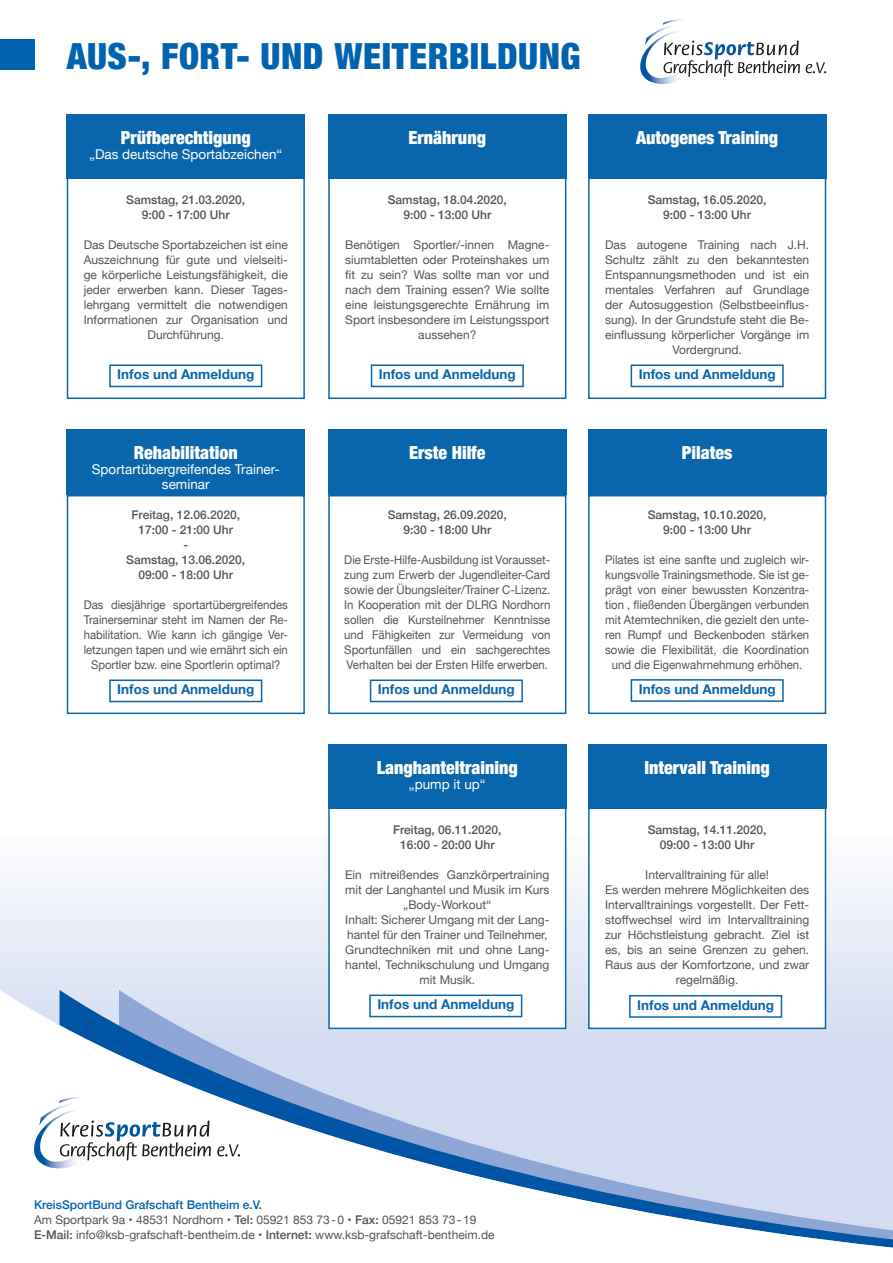
<style>
.page{position:relative;width:893px;height:1263px;background:#fff}
.page>*{position:absolute;margin:0;border:0;box-sizing:border-box;transform-origin:0 0}
.t1{font:900 condensed 36px "Helvetica Neue";letter-spacing:.015em;color:#0063af}
.t2{font:900 condensed 18px "Helvetica Neue";color:#fff}
.t3{font:700 13.5px "Helvetica Neue";color:#0966ad}
.t4{font:13.5px/15px "Helvetica Neue";color:#fff;text-align:center}
.t5{font:12px/15px "Helvetica Neue";color:#555353;text-align:center}
.t6{font:12px/15px "Helvetica Neue";color:#555353;text-align:justify;scale:.95 1}
.t7{font:500 12px/15px "Helvetica Neue";color:#555353;text-align:center}
.t8{font:12px/15px "Helvetica Neue";color:#555353;text-align:center;scale:.94 1}
.s1{font-weight:500;color:#0063af}
.s2{font-weight:500}
</style>
<div class="page">
<svg style="left:0;top:834px;width:893px;height:156px;fill:#edf1f9"></svg>
<div style="left:67px;top:174px;width:238px;height:225px;border:2px solid #0966ad"></div>
<div style="left:67px;top:114px;width:238px;height:65px;background:#0966ad"></div>
<div style="left:109px;top:364px;width:153px;height:23px;border:2px solid #0966ad"></div>
<div style="left:328px;top:165px;width:238px;height:234px;border:2px solid #0966ad"></div>
<div style="left:328px;top:114px;width:238px;height:65px;background:#0966ad"></div>
<div style="left:371px;top:364px;width:153px;height:23px;border:2px solid #0966ad"></div>
<div style="left:328px;top:495px;width:238px;height:219px;background:#fff;border:2px solid #0966ad"></div>
<div style="left:328px;top:429px;width:238px;height:66px;background:#0966ad"></div>
<div style="left:370px;top:679px;width:153px;height:23px;border:2px solid #0966ad"></div>
<div style="left:588px;top:165px;width:238px;height:234px;border:2px solid #0966ad"></div>
<div style="left:588px;top:114px;width:238px;height:65px;background:#0966ad"></div>
<div style="left:631px;top:364px;width:153px;height:23px;border:2px solid #0966ad"></div>
<div style="left:67px;top:495px;width:238px;height:219px;border:2px solid #0966ad"></div>
<div style="left:67px;top:429px;width:238px;height:66px;background:#0966ad"></div>
<div style="left:109px;top:679px;width:153px;height:23px;border:2px solid #0966ad"></div>
<svg style="left:1px;top:990px;width:892px;height:258px;fill:#d3dcf1"></svg>
<div style="left:0;top:39px;width:34px;height:30px;background:#0063af"></div>
<img style="left:640px;top:45px;width:38px;height:39px">
<svg style="left:663px;top:41px;width:163px;height:36px"></svg>
<img style="left:645px;top:26px;width:34px;height:19px">
<img style="left:663px;top:19px;width:20px;height:6px">
<div style="left:588px;top:495px;width:238px;height:219px;border:2px solid #0966ad"></div>
<div style="left:588px;top:429px;width:238px;height:66px;background:#0966ad"></div>
<div style="left:631px;top:679px;width:153px;height:23px;border:2px solid #0966ad"></div>
<div style="left:328px;top:804px;width:238px;height:225px;background:#fff;border:2px solid #0966ad"></div>
<div style="left:328px;top:744px;width:238px;height:65px;background:#0966ad"></div>
<div style="left:369px;top:994px;width:153px;height:23px;border:2px solid #0966ad"></div>
<div style="left:588px;top:795px;width:238px;height:234px;background:#fff;border:2px solid #0966ad"></div>
<div style="left:588px;top:744px;width:238px;height:65px;background:#0966ad"></div>
<div style="left:629px;top:995px;width:153px;height:23px;border:2px solid #0966ad"></div>
<img style="left:34px;top:1109px;width:49px;height:59px">
<svg style="left:60px;top:1120px;width:180px;height:71px"></svg>
<img style="left:39px;top:1103px;width:38px;height:22px">
<img style="left:59px;top:1097px;width:26px;height:6px">
<h1 class="t1" style="left:67px;top:27px;width:515px">AUS-, FORT- UND WEITERBILDUNG</h1>
<h2 class="t2" style="left:121px;top:123px;width:131px">Prüfberechtigung</h2>
<p class="t4" style="left:89px;top:147px;width:195px">„Das deutsche Sportabzeichen“</p>
<h2 class="t2" style="left:409px;top:123px;width:79px">Ernährung</h2>
<h2 class="t2" style="left:636px;top:123px;width:144px">Autogenes Training</h2>
<p class="t7" style="left:126px;top:191px;width:120px">Samstag, 21.03.2020,<br>9:00 - 17:00 Uhr</p>
<p class="t5" style="left:84px;top:238px;width:206px">Das Deutsche Sportabzeichen ist eine Auszeichnung für gute und vielseiti&shy;ge körperliche Leistungsfähigkeit, die jeder erwerben kann. Dieser Tages&shy;lehrgang vermittelt die notwendigen Informationen zur Organisation und Durchführung.</p>
<p class="t7" style="left:388px;top:191px;width:120px">Samstag, 18.04.2020,<br>9:00 - 13:00 Uhr</p>
<p class="t5" style="left:345px;top:238px;width:206px">Benötigen Sportler/-innen Magne&shy;siumtabletten oder Proteinshakes um fit zu sein? Was sollte man vor und nach dem Training essen? Wie sollte eine leistungsgerechte Ernährung im<br>Sport insbesondere im Leistungssport aussehen?</p>
<p class="t7" style="left:648px;top:191px;width:120px">Samstag, 16.05.2020,<br>9:00 - 13:00 Uhr</p>
<p class="t5" style="left:605px;top:238px;width:206px">Das autogene Training nach J.H.<br>Schultz zählt zu den bekanntesten Entspannungsmethoden und ist ein mentales Verfahren auf Grundlage der Autosuggestion (Selbstbeeinflus&shy;sung). In der Grundstufe steht die Be&shy;einflussung körperlicher Vorgänge im Vordergrund.</p>
<p class="t3" style="left:117px;top:364px;width:138px">Infos und Anmeldung</p>
<p class="t3" style="left:379px;top:364px;width:138px">Infos und Anmeldung</p>
<p class="t3" style="left:639px;top:364px;width:138px">Infos und Anmeldung</p>
<h2 class="t2" style="left:134px;top:438px;width:105px">Rehabilitation</h2>
<p class="t4" style="left:92px;top:462px;width:189px">Sportartübergreifendes Trainer&shy;seminar</p>
<h2 class="t2" style="left:409px;top:438px;width:78px">Erste Hilfe</h2>
<h2 class="t2" style="left:682px;top:438px;width:52px">Pilates</h2>
<p class="t7" style="left:126px;top:506px;width:120px">Freitag, 12.06.2020,<br>17:00 - 21:00 Uhr<br>-<br>Samstag, 13.06.2020,<br>09:00 - 18:00 Uhr</p>
<p class="t8" style="left:84px;top:598px;width:219px">Das diesjährige sportartübergreifendes Trainerseminar steht im Namen der Re&shy;habilitation. Wie kann ich gängige Ver&shy;letzungen tapen und wie ernährt sich ein Sportler bzw. eine Sportlerin optimal?</p>
<p class="t7" style="left:388px;top:506px;width:120px">Samstag, 26.09.2020,<br>9:30 - 18:00 Uhr</p>
<p class="t6" style="left:344px;top:553px;width:218px">Die Erste-Hilfe-Ausbildung ist Vorausset&shy;zung zum Erwerb der Jugendleiter-Card sowie der Übungsleiter/Trainer C-Lizenz.<br>In Kooperation mit der DLRG Nordhorn sollen die Kursteilnehmer Kenntnisse und Fähigkeiten zur Vermeidung von Sportunfällen und ein sachgerechtes Verhalten bei der Ersten Hilfe erwerben.</p>
<p class="t7" style="left:648px;top:506px;width:120px">Samstag, 10.10.2020,<br>9:00 - 13:00 Uhr</p>
<p class="t6" style="left:605px;top:553px;width:216px;text-align:center">Pilates ist eine sanfte und zugleich wir&shy;kungsvolle Trainingsmethode. Sie ist ge&shy;prägt von einer bewussten Konzentra&shy;tion , fließenden Übergängen verbunden mit Atemtechniken, die gezielt den unte&shy;ren Rumpf und Beckenboden stärken sowie die Flexibilität, die Koordination und die Eigenwahrnehmung erhöhen.</p>
<p class="t3" style="left:117px;top:679px;width:138px">Infos und Anmeldung</p>
<p class="t3" style="left:378px;top:679px;width:138px">Infos und Anmeldung</p>
<p class="t3" style="left:639px;top:678px;width:138px">Infos und Anmeldung</p>
<h2 class="t2" style="left:377px;top:753px;width:143px">Langhanteltraining</h2>
<p class="t4" style="left:409px;top:777px;width:78px">„pump it up“</p>
<h2 class="t2" style="left:644px;top:753px;width:127px">Intervall Training</h2>
<p class="t7" style="left:393px;top:821px;width:110px">Freitag, 06.11.2020,<br>16:00 - 20:00 Uhr</p>
<p class="t5" style="left:345px;top:868px;width:206px">Ein mitreißendes Ganzkörpertraining mit der Langhantel und Musik im Kurs „Body-Workout“<br>Inhalt: Sicherer Umgang mit der Lang&shy;hantel für den Trainer und Teilnehmer,<br>Grundtechniken mit und ohne Lang&shy;hantel, Technikschulung und Umgang mit Musik.</p>
<p class="t7" style="left:648px;top:821px;width:120px">Samstag, 14.11.2020,<br>09:00 - 13:00 Uhr</p>
<p class="t5" style="left:605px;top:868px;width:206px">Intervalltraining für alle!<br>Es werden mehrere Möglichkeiten des Intervalltrainings vorgestellt. Der Fett&shy;stoffwechsel wird im Intervalltraining zur Höchstleistung gebracht. Ziel ist es, bis an seine Grenzen zu gehen.<br>Raus aus der Komfortzone, und zwar regelmäßig.</p>
<p class="t3" style="left:377px;top:994px;width:138px">Infos und Anmeldung</p>
<p class="t3" style="left:637px;top:994px;width:138px">Infos und Anmeldung</p>
<p class="t5" style="left:34px;top:1198px;width:462px;text-align:left"><span class="s1">KreisSportBund Grafschaft Bentheim e.V.<br></span>Am Sportpark 9a • 48531 Nordhorn • <span class="s2">Tel:</span> 05921 853 73-0 • <span class="s2">Fax:</span> 05921 853 73-19<br><span class="s2">E-Mail:</span> info@ksb-grafschaft-bentheim.de • <span class="s2">Internet:</span> www.ksb-grafschaft-bentheim.de</p>
</div>
